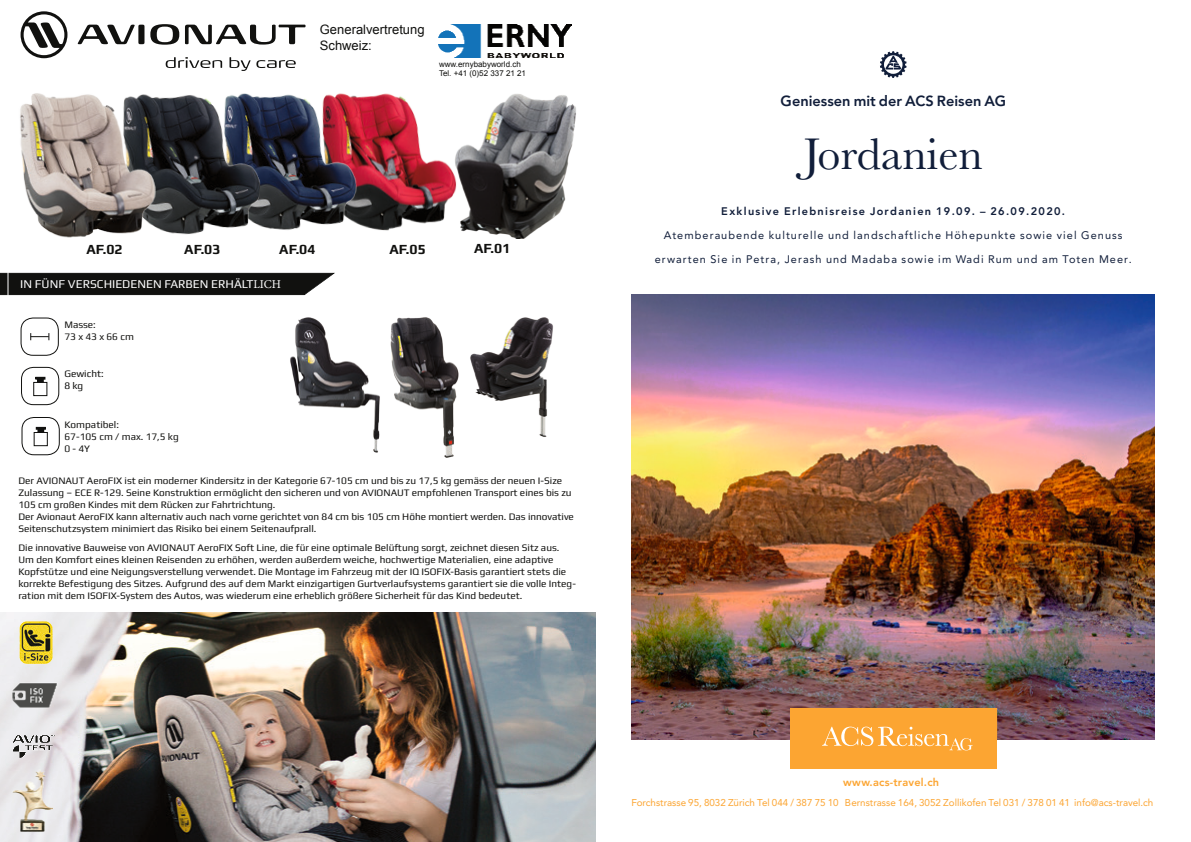
<style>
.page{position:relative;width:1191px;height:842px;background:#fff}
.page>*{position:absolute;margin:0;border:0;box-sizing:border-box;transform-origin:0 0}
.t1{font:46px "Baskerville";color:#111e3a}
.t2{font:700 16px "Bahij Janna";color:#111e3a}
.t3{font:700 14px "Play";color:#11110f}
.t4{font:13px/15.6px "Arial";color:#11110f}
.t5{font:12px/24px "Bahij Janna";letter-spacing:.09em;color:#111e3a;text-align:center}
.t6{font:700 12px "Bahij Janna";letter-spacing:.11em;color:#111e3a}
.t7{font:12px "Play";color:#fff}
.t8{font:700 12px "Bahij Janna";letter-spacing:.02em;color:#fca532}
.t9{font:10.8px "Bahij Janna";color:#fca532}
.t10{font:10px/12px "Play";color:#11110f}
.t11{font:8px/9.6px "Arial";color:#11110f}
.s1{font-family:"Minion Pro"}
</style>
<div class="page">
<img style="left:631px;top:295px;width:524px;height:444px">
<svg style="left:880px;top:51px;width:26px;height:27px"></svg>
<div style="left:790px;top:708px;width:207px;height:61px;background:#fca532"></div>
<svg style="left:822px;top:726px;width:151px;height:24px"></svg>
<img style="left:0;top:11px;width:595px;height:831px">
<h3 class="t4" style="left:320px;top:22px;width:106px">Generalvertretung<br>Schweiz:</h3>
<p class="t11" style="left:439px;top:59px;width:88px">www.ernybabyworld.ch<br>Tel. +41 (0)52 337 21 21</p>
<h3 class="t3" style="left:86px;top:241px;width:38px">AF.02</h3>
<h3 class="t3" style="left:184px;top:241px;width:38px">AF.03</h3>
<h3 class="t3" style="left:279px;top:241px;width:38px">AF.04</h3>
<h3 class="t3" style="left:389px;top:241px;width:38px">AF.05</h3>
<h3 class="t3" style="left:474px;top:240px;width:38px">AF.01</h3>
<p class="t7" style="left:20px;top:277px;width:262px">IN FÜNF VERSCHIEDENEN FARBEN ERHÄLT<span class="s1">LICH</span></p>
<p class="t10" style="left:64px;top:319px;width:71px">Masse:<br>73 x 43 x 66 cm</p>
<p class="t10" style="left:64px;top:368px;width:41px">Gewicht:<br>8 kg</p>
<p class="t10" style="left:64px;top:418px;width:116px">Kompatibel:<br>67-105 cm / max. 17,5 kg<br>0 - 4Y</p>
<p class="t10" style="left:18px;top:474px;width:557px">Der AVIONAUT AeroFIX ist ein moderner Kindersitz in der Kategorie 67-105 cm und bis zu 17,5 kg gemäss der neuen I-Size Zulassung – ECE R-129. Seine Konstruktion ermöglicht den sicheren und von AVIONAUT empfohlenen Transport eines bis zu 105 cm großen Kindes mit dem Rücken zur Fahrtrichtung.<br>Der Avionaut AeroFIX kann alternativ auch nach vorne gerichtet von 84 cm bis 105 cm Höhe montiert werden. Das innovative Seitenschutzsystem minimiert das Risiko bei einem Seitenaufprall.</p>
<p class="t10" style="left:18px;top:541px;width:559px">Die innovative Bauweise von AVIONAUT AeroFIX Soft Line, die für eine optimale Belüftung sorgt, zeichnet diesen Sitz aus.<br>Um den Komfort eines kleinen Reisenden zu erhöhen, werden außerdem weiche, hochwertige Materialien, eine adaptive Kopfstütze und eine Neigungsverstellung verwendet. Die Montage im Fahrzeug mit der IQ ISOFIX-Basis garantiert stets die korrekte Befestigung des Sitzes. Aufgrund des auf dem Markt einzigartigen Gurtverlaufsystems garantiert sie die volle Integ&shy;ration mit dem ISOFIX-System des Autos, was wiederum eine erheblich größere Sicherheit für das Kind bedeutet.</p>
<h2 class="t2" style="left:780px;top:91px;width:227px">Geniessen mit der ACS Reisen AG</h2>
<h1 class="t1" style="left:803px;top:125px;width:181px">Jordanien</h1>
<p class="t6" style="left:721px;top:204px;width:345px">Exklusive Erlebnisreise Jordanien 19.09. – 26.09.2020.</p>
<p class="t5" style="left:654px;top:223px;width:478px">Atemberaubende kulturelle und landschaftliche Höhepunkte sowie viel Genuss erwarten Sie in Petra, Jerash und Madaba sowie im Wadi Rum und am Toten Meer.</p>
<p class="t8" style="left:843px;top:775px;width:97px">www.acs-travel.ch</p>
<p class="t9" style="left:631px;top:796px;width:523px">Forchstrasse 95, 8032 Zürich Tel 044 / 387 75 10 Bernstrasse 164, 3052 Zollikofen Tel 031 / 378 01 41 info@acs-travel.ch</p>
</div>
